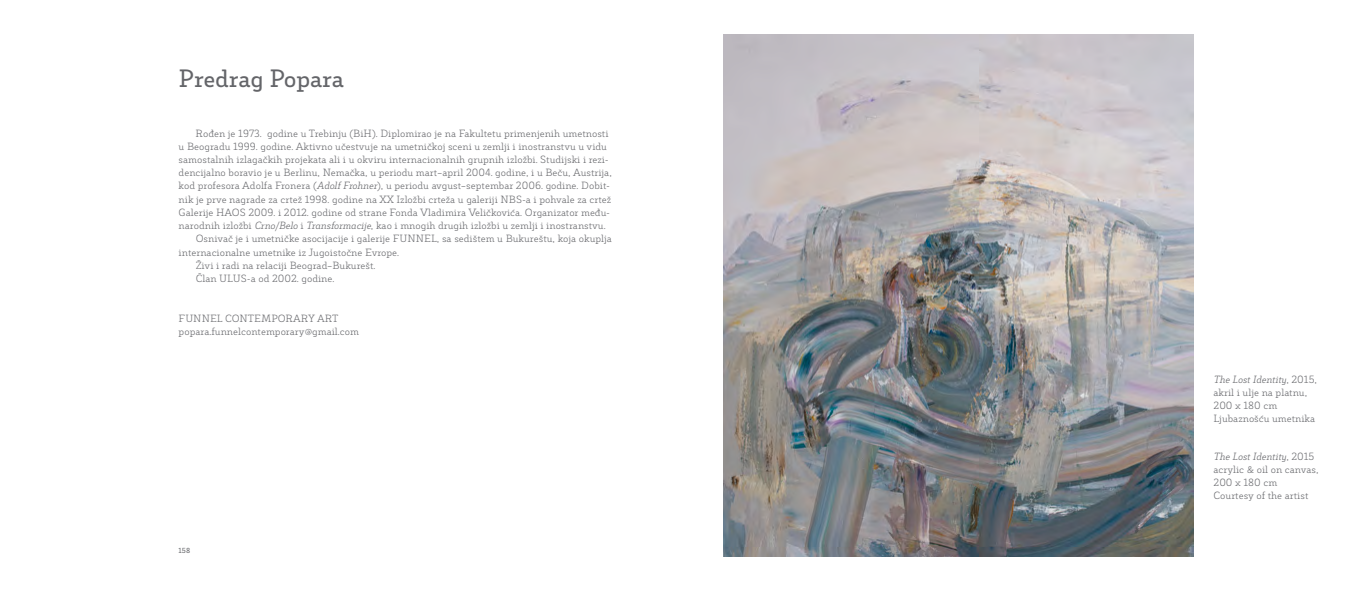
<style>
.page{position:relative;width:1361px;height:596px;background:#fff}
.page>*{position:absolute;margin:0;border:0;box-sizing:border-box;transform-origin:0 0}
.t1{font:600 24px "Decour";letter-spacing:-.01em;color:#646569}
.t2{font:300 10px/13.2px "Decour";color:#646569}
.t3{font:600 7px "Decour";color:#646569}
.s1{font-style:italic}
</style>
<div class="page">
<img style="left:723px;top:34px;width:470px;height:522px">
<h1 class="t1" style="left:179px;top:64px;width:167px">Predrag Popara</h1>
<p class="t2" style="left:196px;top:126px;width:414px">Rođen je 1973. godine u Trebinju (BiH). Diplomirao je na Fakultetu primenjenih umetnosti</p>
<p class="t2" style="left:179px;top:139px;width:430px">u Beogradu 1999. godine. Aktivno učestvuje na umetničkoj sceni u zemlji i inostranstvu u vidu</p>
<p class="t2" style="left:179px;top:153px;width:432px">samostalnih izlagačkih projekata ali i u okviru internacionalnih grupnih izložbi. Studijski i rezi-</p>
<p class="t2" style="left:179px;top:166px;width:435px">dencijalno boravio je u Berlinu, Nemačka, u periodu mart–april 2004. godine, i u Beču, Austrija,</p>
<p class="t2" style="left:179px;top:179px;width:433px">kod profesora Adolfa Fronera (<span class="s1">Adolf Frohner</span>), u periodu avgust–septembar 2006. godine. Dobit-</p>
<p class="t2" style="left:179px;top:192px;width:434px">nik je prve nagrade za crtež 1998. godine na XX Izložbi crteža u galeriji NBS- a i pohvale za crtež</p>
<p class="t2" style="left:179px;top:205px;width:433px">Galerije HAOS 2009. i 2012. godine od strane Fonda Vladimira Veličkovića. Organizator među-</p>
<p class="t2" style="left:179px;top:219px;width:428px">narodnih izložbi <span class="s1">Crno/Belo</span> i <span class="s1">Transformacije</span>, kao i mnogih drugih izložbi u zemlji i inostranstvu.</p>
<p class="t2" style="left:196px;top:232px;width:418px">Osnivač je i umetničke asocijacije i galerije FUNNEL, sa sedištem u Bukureštu, koja okuplja</p>
<p class="t2" style="left:179px;top:245px;width:222px">internacionalne umetnike iz Jugoistočne Evrope.</p>
<p class="t2" style="left:196px;top:258px;width:181px">Živi i radi na relaciji Beograd–Bukurešt.</p>
<p class="t2" style="left:196px;top:271px;width:140px">Član ULUS-a od 2002. godine.</p>
<p class="t2" style="left:179px;top:311px;width:182px">FUNNEL CONTEMPORARY ART popara.funnelcontemporary@gmail.com</p>
<p class="t3" style="left:179px;top:546px;width:13px">158</p>
<p class="t2" style="left:1213px;top:372px;width:105px"><span class="s1">The Lost Identity</span>, 2015, akril i ulje na platnu,<br>200 x 180 cm<br>Ljubaznošću umetnika</p>
<p class="t2" style="left:1213px;top:449px;width:107px"><span class="s1">The Lost Identity</span>, 2015 acrylic &amp; oil on canvas,<br>200 x 180 cm<br>Courtesy of the artist</p>
</div>
